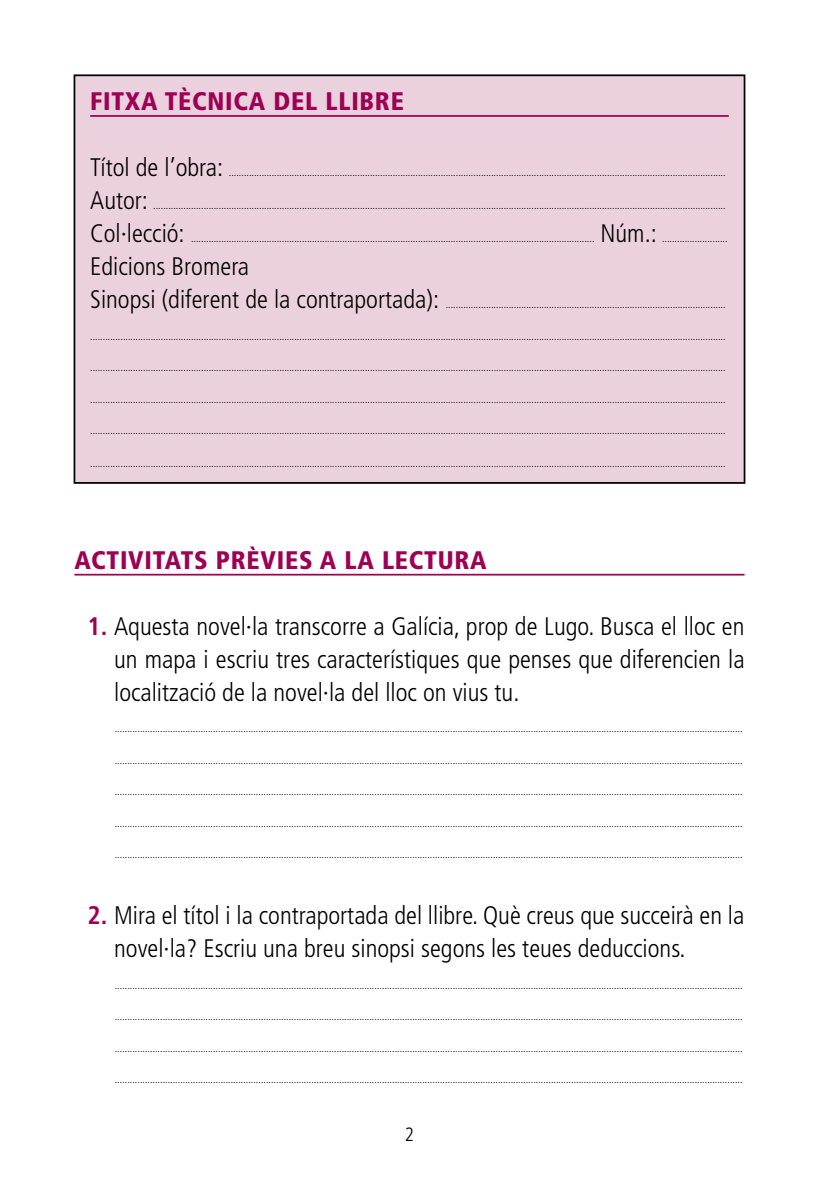
<style>
.page{position:relative;width:819px;height:1191px;background:#fff}
.page>*{position:absolute;margin:0;border:0;box-sizing:border-box;transform-origin:0 0}
.t1{font:300 condensed 25.38px/32.9px "Frutiger LT Std";color:#000}
.t2{font:900 condensed 25.38px "Frutiger LT Std";letter-spacing:.03em;color:#9e0054}
.t3{font:300 condensed 19.25px "Frutiger LT Std";color:#000}
.t4{font:300 condensed 10.5px "Frutiger LT Std";color:#000}
.s1{font-weight:700;color:#9e0054}
</style>
<div class="page">
<hr style="left:74px;top:574px;width:670px;height:1px;background:#9e0054">
<div style="left:74px;top:75px;width:670px;height:408px;background:#ebd0dd"></div>
<hr style="left:90px;top:115px;width:638px;height:2px;background:#9e0054">
<div style="left:74px;top:74px;width:671px;height:410px;border:2px solid #000"></div>
<h1 class="t2" style="left:90px;top:86px;width:315px">FITXA TÈCNICA DEL LLIBRE</h1>
<h1 class="t1" style="left:90px;top:151px;width:134px">Títol de l’obra:</h1>
<p class="t4" style="left:229px;top:166px;width:498px">.....................................................................................................................................................................................................</p>
<h1 class="t1" style="left:90px;top:184px;width:59px">Autor:</h1>
<p class="t4" style="left:153px;top:199px;width:574px">...................................................................................................................................................................................................................................</p>
<h1 class="t1" style="left:90px;top:217px;width:96px">Col·lecció:</h1>
<p class="t4" style="left:191px;top:232px;width:405px">................................................................................................................................................................</p>
<h1 class="t1" style="left:600px;top:217px;width:58px">Núm.:</h1>
<p class="t4" style="left:662px;top:232px;width:67px">..........................</p>
<h1 class="t1" style="left:90px;top:250px;width:350px">Edicions Bromera<br>Sinopsi (diferent de la contraportada):</h1>
<p class="t4" style="left:445px;top:298px;width:281px">...............................................................................................................</p>
<p class="t4" style="left:90px;top:330px;width:637px">............................................................................................................................................................................................................................................................</p>
<p class="t4" style="left:90px;top:361px;width:637px">............................................................................................................................................................................................................................................................</p>
<p class="t4" style="left:90px;top:393px;width:637px">............................................................................................................................................................................................................................................................</p>
<p class="t4" style="left:90px;top:424px;width:637px">............................................................................................................................................................................................................................................................</p>
<p class="t4" style="left:90px;top:457px;width:637px">............................................................................................................................................................................................................................................................</p>
<h1 class="t2" style="left:74px;top:545px;width:414px">ACTIVITATS PRÈVIES A LA LECTURA</h1>
<h1 class="t1" style="left:114px;top:610px;width:632px;text-align:justify;text-indent:-26px"><span class="s1">1.</span> Aquesta novel·la transcorre a Galícia, prop de Lugo. Busca el lloc en un mapa i escriu tres característiques que penses que diferencien la localització de la novel·la del lloc on vius tu.</h1>
<p class="t4" style="left:115px;top:722px;width:629px">.........................................................................................................................................................................................................................................................</p>
<p class="t4" style="left:115px;top:754px;width:629px">.........................................................................................................................................................................................................................................................</p>
<p class="t4" style="left:115px;top:785px;width:629px">.........................................................................................................................................................................................................................................................</p>
<p class="t4" style="left:115px;top:817px;width:629px">.........................................................................................................................................................................................................................................................</p>
<p class="t4" style="left:115px;top:848px;width:629px">.........................................................................................................................................................................................................................................................</p>
<h1 class="t1" style="left:114px;top:899px;width:631px;text-indent:-26px"><span class="s1">2.</span> Mira el títol i la contraportada del llibre. Què creus que succeirà en la novel·la? Escriu una breu sinopsi segons les teues deduccions.</h1>
<p class="t4" style="left:115px;top:979px;width:629px">.........................................................................................................................................................................................................................................................</p>
<p class="t4" style="left:115px;top:1010px;width:629px">.........................................................................................................................................................................................................................................................</p>
<p class="t4" style="left:115px;top:1042px;width:629px">.........................................................................................................................................................................................................................................................</p>
<p class="t4" style="left:115px;top:1073px;width:629px">.........................................................................................................................................................................................................................................................</p>
<h2 class="t3" style="left:405px;top:1123px;width:11px">2</h2>
</div>
